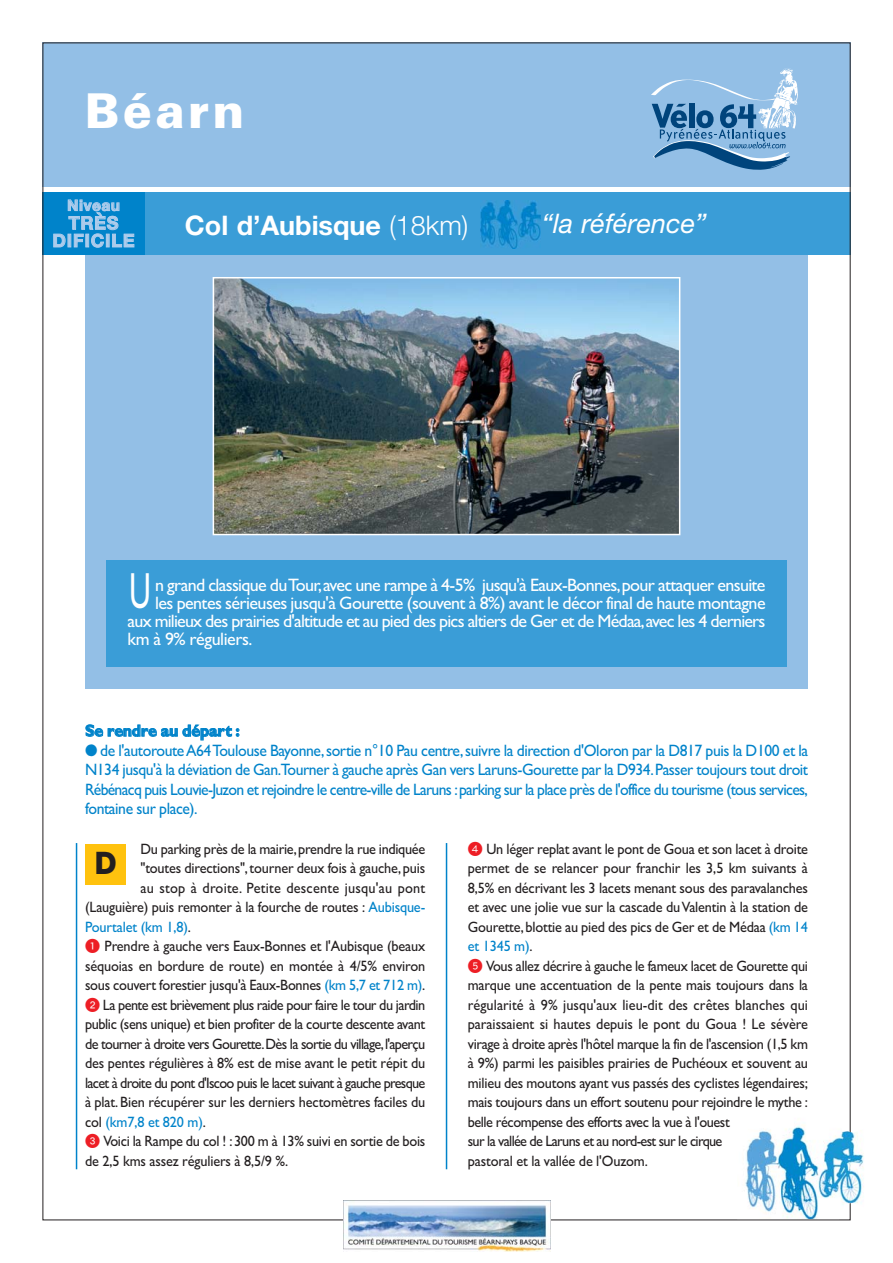
<style>
.page{position:relative;width:893px;height:1263px;background:#fff}
.page>*{position:absolute;margin:0;border:0;box-sizing:border-box;transform-origin:0 0}
.t1{font:51px "Gill Sans";color:#fff;scale:.59 1}
.t2{font:900 48px "Univers";letter-spacing:.065em;color:#fff}
.t3{font:700 30px "Avant Garde";color:#231f20}
.t4{font:700 27px "Helvetica Neue";color:#fff}
.t5{font:italic 27px "Helvetica Neue";color:#fff}
.t6{font:18px "Gill Sans";letter-spacing:-.04em;color:#fff}
.t7{font:700 18px/17.5px "Helvetica Neue";letter-spacing:.05em;color:#adccec;text-align:center}
.t8{font:16.5px/19.5px "Gill Sans";letter-spacing:-.045em;color:#0083ca;text-align:justify;scale:.95 1}
.t9{font:700 16.5px "Gill Sans";letter-spacing:-.005em;color:#0083ca;scale:.95 1}
.t10{font:15px/19.5px "Gill Sans";letter-spacing:-.01em;color:#231f20;scale:.95 1}
.t11{font:15px "Gill Sans";letter-spacing:-.045em;color:#231f20;scale:.95 1}
.t12{font:15px "Gill Sans";letter-spacing:-.05em;color:#231f20;scale:.95 1}
.t13{font:15px "Gill Sans";letter-spacing:-.03em;color:#231f20;scale:.95 1}
.t14{font:15px "Gill Sans";letter-spacing:-.04em;color:#231f20;scale:.95 1}
.t15{font:15px "Gill Sans";letter-spacing:.015em;color:#231f20;scale:.95 1}
.t16{font:15px "Gill Sans";letter-spacing:-.01em;color:#0083ca;scale:.95 1}
.t17{font:700 15px "Helvetica Neue";letter-spacing:.05em;color:#adccec}
.s1{font-weight:300}
.s2{color:#0083ca}
.s3{color:#231f20}
.s4{font-family:"Numerics P04";color:#ed1e25}
</style>
<div class="page">
<hr style="left:446px;top:843px;width:1px;height:326px;background:#0083ca">
<div style="left:85px;top:98px;width:723px;height:591px;background:#93bfe6"></div>
<div style="left:106px;top:560px;width:681px;height:107px;background:#3a9dd7"></div>
<div style="left:43px;top:43px;width:807px;height:148px;background:#93bfe6"></div>
<img style="left:216px;top:280px;width:461px;height:252px">
<div style="left:213px;top:277px;width:467px;height:258px;border:2px solid #fff"></div>
<div style="left:43px;top:191px;width:807px;height:64px;background:#3a9dd7"></div>
<div style="left:43px;top:191px;width:102px;height:64px;background:#0083ca"></div>
<hr style="left:43px;top:187px;width:807px;height:4px;background:#fff">
<svg style="left:651px;top:68px;width:147px;height:102px"></svg>
<hr style="left:76px;top:843px;width:1px;height:326px;background:#0083ca">
<div style="left:85px;top:845px;width:40px;height:40px;background:#ffc20e"></div>
<img style="left:480px;top:201px;width:60px;height:47px">
<img style="left:745px;top:1118px;width:119px;height:101px">
<img style="left:344px;top:1201px;width:206px;height:50px">
<h2 class="t2" style="left:85px;top:94px;width:161px">Béarn</h2>
<p class="t17" style="left:67px;top:200px;width:54px">Niveau</p>
<p class="t7" style="left:53px;top:216px;width:84px">TRÈS<br>DIFICILE</p>
<h3 class="t4" style="left:185px;top:215px;width:285px">Col d’Aubisque <span class="s1">(18km)</span></h3>
<h3 class="t5" style="left:542px;top:214px;width:166px">“la référence”</h3>
<h1 class="t1" style="left:129px;top:573px;width:37px">U</h1>
<p class="t6" style="left:155px;top:579px;width:612px">n grand classique du Tour,avec une rampe à 4-5% jusqu'à Eaux-Bonnes,pour attaquer ensuite</p>
<p class="t6" style="left:155px;top:597px;width:612px">les pentes sérieuses jusqu'à Gourette (souvent à 8%) avant le décor final de haute montagne</p>
<p class="t6" style="left:128px;top:615px;width:639px">aux milieux des prairies d'altitude et au pied des pics altiers de Ger et de Médaa,avec les 4 derniers</p>
<p class="t6" style="left:128px;top:633px;width:126px">km à 9% réguliers.</p>
<p class="t9" style="left:85px;top:725px;width:164px">Se rendre au départ :</p>
<p class="t8" style="left:85px;top:743px;width:763px">● de l'autoroute A64 Toulouse Bayonne,sortie n°10 Pau centre,suivre la direction d'Oloron par la D817 puis la D100 et la N134 jusqu'à la déviation de Gan.Tourner à gauche après Gan vers Laruns-Gourette par la D934.Passer toujours tout droit Rébénacq puis Louvie-Juzon et rejoindre le centre-ville de Laruns :parking sur la place près de l'office du tourisme (tous services, fontaine sur place).</p>
<p class="t10" style="left:140px;top:840px;width:301px">Du parking près de la mairie,prendre la rue indiquée</p>
<p class="t10" style="left:140px;top:860px;width:301px">"toutes directions",tourner deux fois à gauche,puis</p>
<p class="t15" style="left:140px;top:882px;width:301px">au stop à droite. Petite descente jusqu'au pont</p>
<p class="t10" style="left:85px;top:899px;width:360px">(Lauguière) puis remonter à la fourche de routes : <span class="s2">Aubisque-</span></p>
<p class="t16" style="left:85px;top:921px;width:113px">Pourtalet (km 1,8)<span class="s3">.</span></p>
<p class="t10" style="left:85px;top:938px;width:360px"><span class="s4">1</span> Prendre à gauche vers Eaux-Bonnes et l'Aubisque (beaux</p>
<p class="t10" style="left:85px;top:957px;width:360px">séquoias en bordure de route) en montée à 4/5% environ</p>
<p class="t10" style="left:85px;top:977px;width:360px">sous couvert forestier jusqu'à Eaux-Bonnes <span class="s2">(km 5,7 et 712 m)</span>.</p>
<p class="t14" style="left:85px;top:999px;width:360px"><span class="s4">2</span> La pente est brièvement plus raide pour faire le tour du jardin</p>
<p class="t13" style="left:85px;top:1019px;width:360px">public (sens unique) et bien profiter de la courte descente avant</p>
<p class="t11" style="left:85px;top:1038px;width:360px">de tourner à droite vers Gourette.Dès la sortie du village,l'aperçu</p>
<p class="t10" style="left:85px;top:1055px;width:360px">des pentes régulières à 8% est de mise avant le petit répit du</p>
<p class="t12" style="left:85px;top:1077px;width:360px">lacet à droite du pont d'Iscoo puis le lacet suivant à gauche presque</p>
<p class="t10" style="left:85px;top:1094px;width:360px">à plat. Bien récupérer sur les derniers hectomètres faciles du</p>
<p class="t16" style="left:85px;top:1116px;width:129px"><span class="s3">col</span> (km7,8 et 820 m)<span class="s3">.</span></p>
<p class="t10" style="left:85px;top:1133px;width:360px"><span class="s4">3</span> Voici la Rampe du col ! :300 m à 13% suivi en sortie de bois</p>
<p class="t10" style="left:85px;top:1152px;width:215px">de 2,5 kms assez réguliers à 8,5/9 %.</p>
<h3 class="t3" style="left:95px;top:852px;width:24px">D</h3>
<p class="t10" style="left:468px;top:840px;width:360px"><span class="s4">4</span> Un léger replat avant le pont de Goua et son lacet à droite permet de se relancer pour franchir les 3,5 km suivants à 8,5% en décrivant les 3 lacets menant sous des paravalanches et avec une jolie vue sur la cascade du Valentin à la station de Gourette,blottie au pied des pics de Ger et de Médaa <span class="s2">(km 14 et 1345 m)</span>.<br><span class="s4">5</span> Vous allez décrire à gauche le fameux lacet de Gourette qui marque une accentuation de la pente mais toujours dans la régularité à 9% jusqu'aux lieu-dit des crêtes blanches qui paraissaient si hautes depuis le pont du Goua ! Le sévère virage à droite après l'hôtel marque la fin de l'ascension (1,5 km à 9%) parmi les paisibles prairies de Puchéoux et souvent au milieu des moutons ayant vus passés des cyclistes légendaires; mais toujours dans un effort soutenu pour rejoindre le mythe : belle récompense des efforts avec la vue à l'ouest<br>sur la vallée de Laruns et au nord-est sur le cirque<br>pastoral et la vallée de l'Ouzom.</p>
</div>
